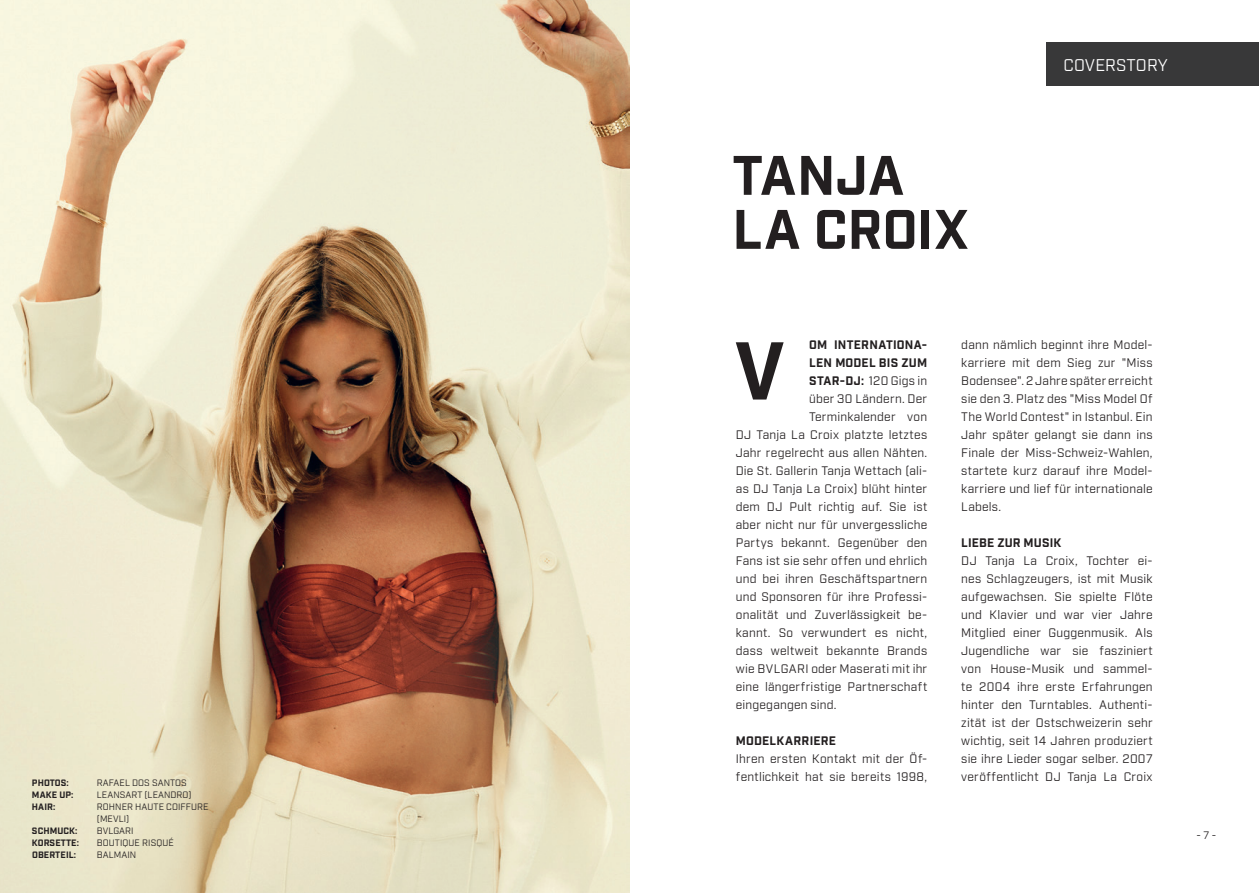
<style>
.page{position:relative;width:1259px;height:893px;background:#fff}
.page>*{position:absolute;margin:0;border:0;box-sizing:border-box;transform-origin:0 0}
.t1{font:700 79.5px "Industry";color:#231f20}
.t2{font:700 54px/54px "Industry";letter-spacing:.005em;color:#231f20}
.t3{font:16.5px "Industry";letter-spacing:.01em;color:#fff}
.t4{font:12px/18px "Industry";letter-spacing:.02em;color:#231f20;text-align:justify}
.t5{font:700 12px "Industry";letter-spacing:.02em;color:#231f20}
.t6{font:10.5px "Industry";color:#231f20}
.t7{font:9px/12px "Industry";letter-spacing:.01em;color:#231f20}
.t8{font:700 9px "Industry";letter-spacing:.01em;color:#231f20}
.s1{font-weight:700}
</style>
<div class="page">
<div style="left:1046px;top:43px;width:213px;height:43px;background:#383839"></div>
<img style="left:0;top:0;width:629px;height:893px">
<p class="t8" style="left:32px;top:777px;width:38px">PHOTOS:</p>
<p class="t7" style="left:97px;top:777px;width:92px">RAFAEL DOS SANTOS</p>
<p class="t8" style="left:32px;top:789px;width:43px">MAKE UP:</p>
<p class="t7" style="left:97px;top:789px;width:96px">LEANSART (LEANDRO)</p>
<p class="t8" style="left:32px;top:801px;width:25px">HAIR:</p>
<p class="t7" style="left:97px;top:801px;width:113px">ROHNER HAUTE COIFFURE (MEVLI)</p>
<p class="t8" style="left:32px;top:825px;width:47px">SCHMUCK:</p>
<p class="t7" style="left:97px;top:825px;width:38px">BVLGARI</p>
<p class="t8" style="left:32px;top:837px;width:49px">KORSETTE:</p>
<p class="t7" style="left:97px;top:837px;width:78px">BOUTIQUE RISQUÉ</p>
<p class="t8" style="left:32px;top:849px;width:45px">OBERTEIL:</p>
<p class="t7" style="left:97px;top:849px;width:41px">BALMAIN</p>
<h2 class="t2" style="left:732px;top:151px;width:238px">TANJA<br>LA CROIX</h2>
<h3 class="t3" style="left:1063px;top:55px;width:106px">COVERSTORY</h3>
<p class="t5" style="left:809px;top:337px;width:120px">OM INTERNATIONA-</p>
<p class="t5" style="left:809px;top:355px;width:120px">LEN MODEL BIS ZUM</p>
<p class="t4" style="left:809px;top:372px;width:120px"><span class="s1">STAR-DJ:</span> 120 Gigs in</p>
<p class="t4" style="left:809px;top:390px;width:120px">über 30 Ländern. Der</p>
<p class="t4" style="left:809px;top:408px;width:120px">Terminkalender von</p>
<p class="t4" style="left:736px;top:426px;width:193px">DJ Tanja La Croix platzte letztes</p>
<p class="t4" style="left:736px;top:444px;width:193px">Jahr regelrecht aus allen Nähten.</p>
<p class="t4" style="left:736px;top:462px;width:193px">Die St. Gallerin Tanja Wettach (ali-</p>
<p class="t4" style="left:736px;top:480px;width:193px">as DJ Tanja La Croix) blüht hinter</p>
<p class="t4" style="left:736px;top:498px;width:193px">dem DJ Pult richtig auf. Sie ist</p>
<p class="t4" style="left:736px;top:516px;width:193px">aber nicht nur für unvergessliche</p>
<p class="t4" style="left:736px;top:534px;width:193px">Partys bekannt. Gegenüber den</p>
<p class="t4" style="left:736px;top:552px;width:193px">Fans ist sie sehr offen und ehrlich</p>
<p class="t4" style="left:736px;top:570px;width:193px">und bei ihren Geschäftspartnern</p>
<p class="t4" style="left:736px;top:588px;width:193px">und Sponsoren für ihre Professi-</p>
<p class="t4" style="left:736px;top:606px;width:193px">onalität und Zuverlässigkeit be-</p>
<p class="t4" style="left:736px;top:624px;width:193px">kannt. So verwundert es nicht,</p>
<p class="t4" style="left:736px;top:642px;width:193px">dass weltweit bekannte Brands</p>
<p class="t4" style="left:736px;top:660px;width:193px">wie BVLGARI oder Maserati mit ihr</p>
<p class="t4" style="left:736px;top:678px;width:193px">eine längerfristige Partnerschaft</p>
<p class="t4" style="left:736px;top:696px;width:102px">eingegangen sind.</p>
<p class="t5" style="left:736px;top:733px;width:102px">MODELKARRIERE</p>
<p class="t4" style="left:736px;top:750px;width:193px">Ihren ersten Kontakt mit der Öf&shy;fentlichkeit hat sie bereits 1998,</p>
<h1 class="t1" style="left:734px;top:323px;width:52px">V</h1>
<p class="t4" style="left:961px;top:336px;width:193px">dann nämlich beginnt ihre Model&shy;karriere mit dem Sieg zur "Miss Bodensee". 2 Jahre später erreicht sie den 3. Platz des "Miss Model Of The World Contest" in Istanbul. Ein Jahr später gelangt sie dann ins Finale der Miss-Schweiz-Wahlen, startete kurz darauf ihre Model&shy;karriere und lief für internationale Labels.</p>
<p class="t5" style="left:961px;top:535px;width:102px">LIEBE ZUR MUSIK</p>
<p class="t4" style="left:961px;top:552px;width:193px">DJ Tanja La Croix, Tochter ei&shy;nes Schlagzeugers, ist mit Musik aufgewachsen. Sie spielte Flöte und Klavier und war vier Jahre Mitglied einer Guggenmusik. Als Jugendliche war sie fasziniert von House-Musik und sammel&shy;te 2004 ihre erste Erfahrungen hinter den Turntables. Authenti&shy;zität ist der Ostschweizerin sehr wichtig, seit 14 Jahren produziert sie ihre Lieder sogar selber. 2007 veröffentlicht DJ Tanja La Croix</p>
<p class="t6" style="left:1196px;top:829px;width:21px">- 7 -</p>
</div>
